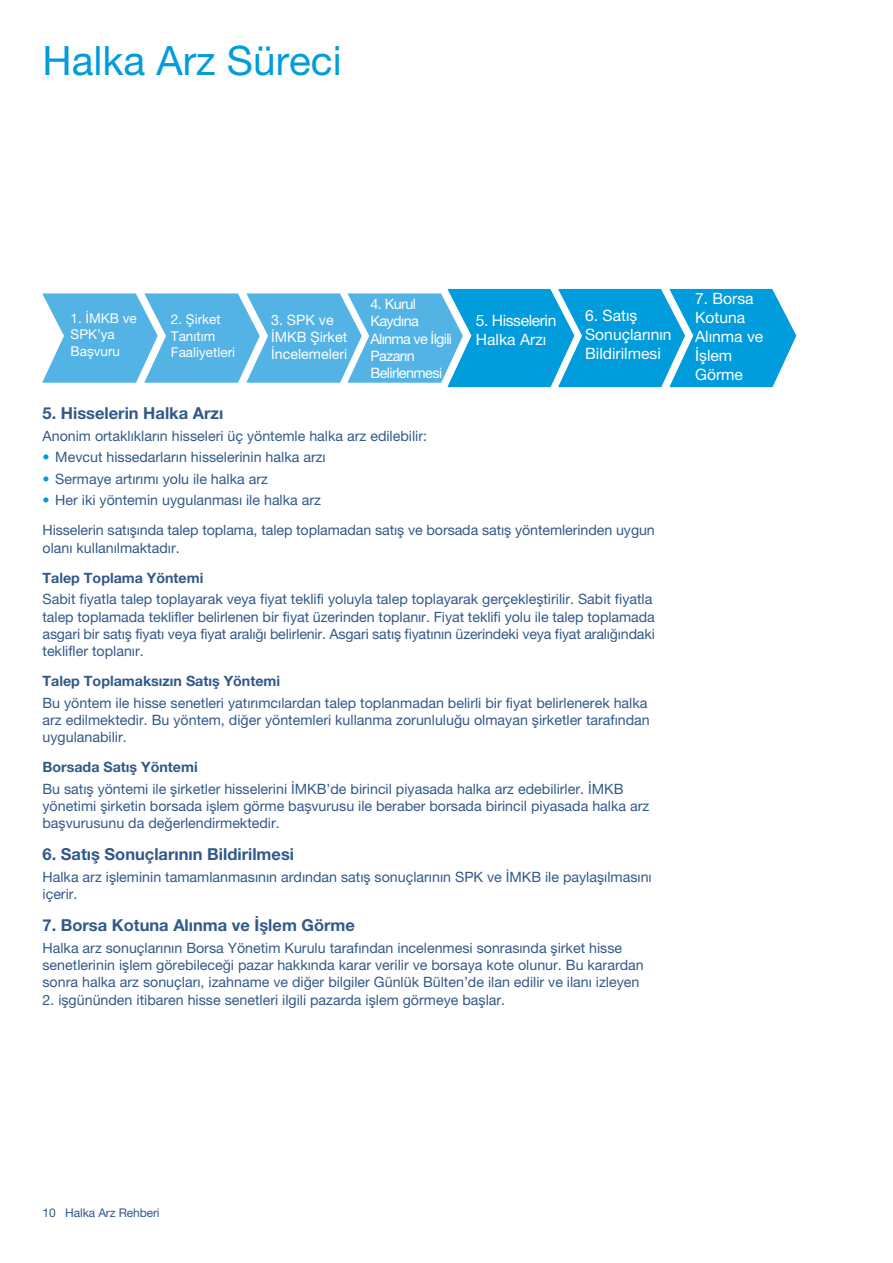
<style>
.page{position:relative;width:893px;height:1263px;background:#fff}
.page>*{position:absolute;margin:0;border:0;box-sizing:border-box;transform-origin:0 0}
.t1{font:40.5px "Helvetica Neue BS Roman";color:#009cdc}
.t2{font:700 16.5px "Helvetica Neue BS Roman";color:#32598a}
.t3{font:15.75px/18.9px "Helvetica Neue BS Roman";color:#fff}
.t4{font:15.75px/19px "Helvetica Neue BS Roman";letter-spacing:-.025em;color:#fff}
.t5{font:14.4px/17.4px "Helvetica Neue BS Roman";letter-spacing:-.04em;color:#fff}
.t6{font:14.25px/17.2px "Helvetica Neue BS Roman";color:#32598a}
.t7{font:700 14.25px "Helvetica Neue BS Roman";color:#32598a}
.t8{font:14.25px/17.2px "Helvetica Neue BS Roman";color:#fff}
.t9{font:13.5px/16.5px "Helvetica Neue BS Roman";color:#fff}
.t10{font:12px "Helvetica Neue BS Roman";letter-spacing:-.01em;color:#32598a}
.s1{color:#009cdc}
</style>
<div class="page">
<svg style="left:43px;top:289px;width:753px;height:98px;background:#48b3e4"></svg>
<h1 class="t1" style="left:43px;top:46px;width:301px">Halka Arz Süreci</h1>
<p class="t9" style="left:71px;top:311px;width:68px">1. İMKB ve<br>SPK’ya<br>Başvuru</p>
<p class="t9" style="left:171px;top:313px;width:66px">2. Şirket<br>Tanıtım<br>Faaliyetleri</p>
<p class="t8" style="left:271px;top:313px;width:78px">3. SPK ve<br>İMKB Şirket<br>İncelemeleri</p>
<p class="t5" style="left:370px;top:296px;width:83px">4. Kurul<br>Kaydına<br>Alınma ve İlgili<br>Pazarın<br>Belirlenmesi</p>
<p class="t3" style="left:695px;top:291px;width:70px">7. Borsa<br>Kotuna<br>Alınma ve<br>İşlem<br>Görme</p>
<p class="t4" style="left:476px;top:313px;width:82px">5. Hisselerin<br>Halka Arzı</p>
<p class="t3" style="left:585px;top:308px;width:88px">6. Satış<br>Sonuçlarının<br>Bildirilmesi</p>
<p class="t2" style="left:43px;top:408px;width:182px">5. Hisselerin Halka Arzı</p>
<p class="t6" style="left:43px;top:429px;width:386px">Anonim ortaklıkların hisseleri üç yöntemle halka arz edilebilir:</p>
<p class="t6" style="left:43px;top:450px;width:285px"><span class="s1">•</span> Mevcut hissedarların hisselerinin halka arzı</p>
<p class="t6" style="left:43px;top:472px;width:227px"><span class="s1">•</span> Sermaye artırımı yolu ile halka arz</p>
<p class="t6" style="left:43px;top:487px;width:614px;line-height:30px"><span class="s1">•</span> Her iki yöntemin uygulanması ile halka arz<br>Hisselerin satışında talep toplama, talep toplamadan satış ve borsada satış yöntemlerinden uygun</p>
<p class="t6" style="left:43px;top:540px;width:139px">olanı kullanılmaktadır.</p>
<p class="t7" style="left:43px;top:573px;width:162px">Talep Toplama Yöntemi</p>
<p class="t6" style="left:43px;top:592px;width:614px">Sabit fiyatla talep toplayarak veya fiyat teklifi yoluyla talep toplayarak gerçekleştirilir. Sabit fiyatla talep toplamada teklifler belirlenen bir fiyat üzerinden toplanır. Fiyat teklifi yolu ile talep toplamada asgari bir satış fiyatı veya fiyat aralığı belirlenir. Asgari satış fiyatının üzerindeki veya fiyat aralığındaki teklifler toplanır.</p>
<p class="t7" style="left:43px;top:676px;width:239px">Talep Toplamaksızın Satış Yöntemi</p>
<p class="t6" style="left:43px;top:695px;width:609px">Bu yöntem ile hisse senetleri yatırımcılardan talep toplanmadan belirli bir fiyat belirlenerek halka arz edilmektedir. Bu yöntem, diğer yöntemleri kullanma zorunluluğu olmayan şirketler tarafından uygulanabilir.</p>
<p class="t7" style="left:43px;top:762px;width:157px">Borsada Satış Yöntemi</p>
<p class="t6" style="left:43px;top:781px;width:608px">Bu satış yöntemi ile şirketler hisselerini İMKB’de birincil piyasada halka arz edebilirler. İMKB yönetimi şirketin borsada işlem görme başvurusu ile beraber borsada birincil piyasada halka arz başvurusunu da değerlendirmektedir.</p>
<p class="t2" style="left:43px;top:848px;width:253px">6. Satış Sonuçlarının Bildirilmesi</p>
<p class="t6" style="left:43px;top:869px;width:611px">Halka arz işleminin tamamlanmasının ardından satış sonuçlarının SPK ve İMKB ile paylaşılmasını içerir.</p>
<p class="t2" style="left:43px;top:919px;width:314px">7. Borsa Kotuna Alınma ve İşlem Görme</p>
<p class="t6" style="left:43px;top:940px;width:603px">Halka arz sonuçlarının Borsa Yönetim Kurulu tarafından incelenmesi sonrasında şirket hisse senetlerinin işlem görebileceği pazar hakkında karar verilir ve borsaya kote olunur. Bu karardan sonra halka arz sonuçları, izahname ve diğer bilgiler Günlük Bülten’de ilan edilir ve ilanı izleyen</p>
<p class="t6" style="left:43px;top:992px;width:464px">2. işgününden itibaren hisse senetleri ilgili pazarda işlem görmeye başlar.</p>
<p class="t10" style="left:43px;top:1208px;width:119px">10 Halka Arz Rehberi</p>
</div>
